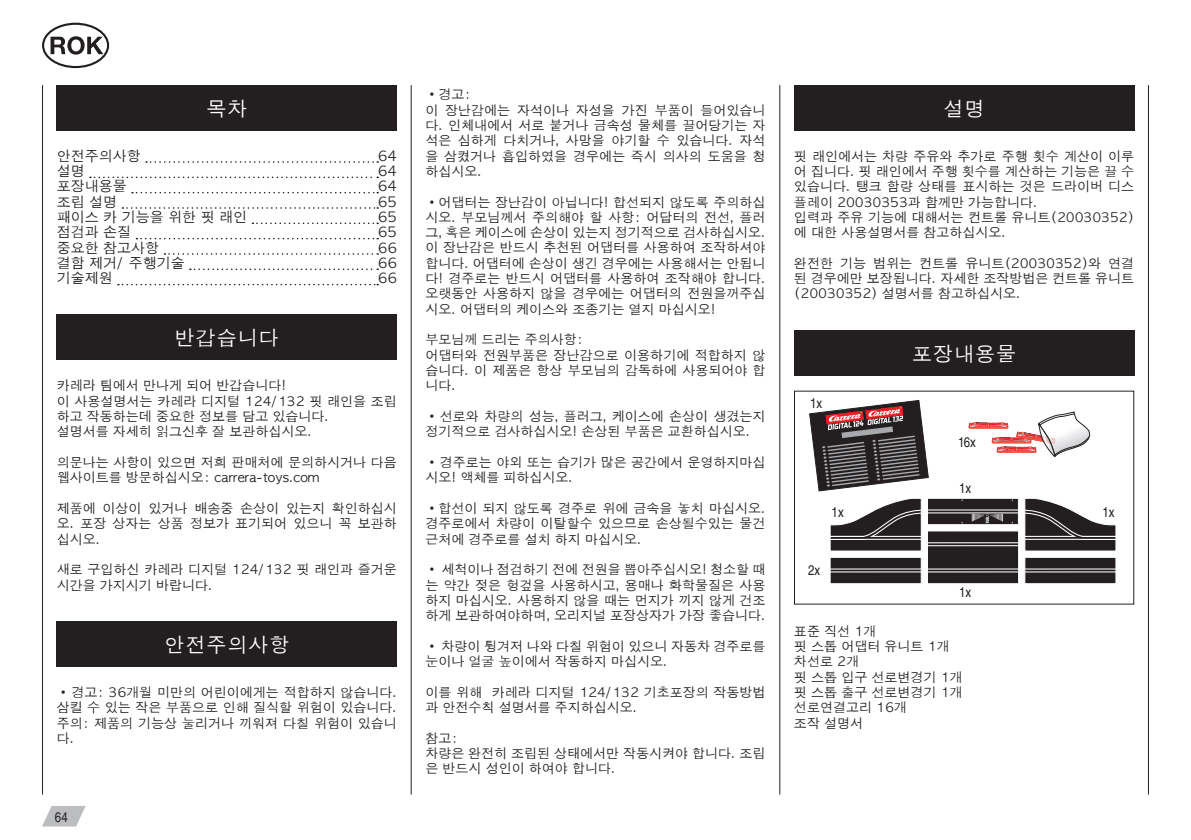
<style>
.page{position:relative;width:1191px;height:840px;background:#fff}
.page>*{position:absolute;margin:0;border:0;box-sizing:border-box;transform-origin:0 0}
.t1{font:20px "Apple Gothic";letter-spacing:.05em;color:#fff}
.t2{font:14px "Apple Gothic";color:#231f20}
.t3{font:14px "Nimbus San LOT Reg Con";color:#231f20}
.t4{font:13px/15.4px "Apple Gothic";color:#231f20}
</style>
<div class="page">
<svg style="left:42px;top:806px;width:44px;height:20px"></svg>
<hr style="left:42px;top:85px;width:1px;height:709px;background:#231f20">
<hr style="left:1148px;top:85px;width:1px;height:709px;background:#231f20">
<hr style="left:411px;top:85px;width:1px;height:709px;background:#231f20">
<hr style="left:779px;top:85px;width:1px;height:709px;background:#231f20">
<div style="left:42px;top:23px;width:67px;height:45px;border:2px solid #231f20;border-radius:50%"></div>
<svg style="left:51px;top:36px;width:52px;height:19px"></svg>
<svg style="left:146px;top:161px;width:232px;height:2px"></svg>
<svg style="left:90px;top:176px;width:288px;height:2px"></svg>
<svg style="left:132px;top:192px;width:246px;height:1px"></svg>
<svg style="left:122px;top:207px;width:256px;height:2px"></svg>
<svg style="left:252px;top:222px;width:126px;height:2px"></svg>
<svg style="left:136px;top:238px;width:242px;height:1px"></svg>
<svg style="left:164px;top:253px;width:214px;height:1px"></svg>
<svg style="left:190px;top:268px;width:188px;height:2px"></svg>
<svg style="left:118px;top:284px;width:260px;height:1px"></svg>
<div style="left:57px;top:314px;width:340px;height:45px;background:#231f20"></div>
<div style="left:57px;top:621px;width:340px;height:46px;background:#231f20"></div>
<div style="left:794px;top:85px;width:340px;height:46px;background:#231f20"></div>
<div style="left:794px;top:330px;width:340px;height:46px;background:#231f20"></div>
<div style="left:927px;top:530px;width:91px;height:53px;background:#231f20"></div>
<hr style="left:927px;top:542px;width:91px;height:4px;background:#cecdce">
<hr style="left:927px;top:543px;width:91px;height:2px;background:#231f20">
<hr style="left:927px;top:568px;width:91px;height:4px;background:#989696">
<hr style="left:927px;top:569px;width:91px;height:2px;background:#231f20">
<div style="left:927px;top:530px;width:92px;height:54px;border:1px solid #fff"></div>
<div style="left:1024px;top:557px;width:92px;height:26px;background:#231f20"></div>
<hr style="left:1024px;top:568px;width:92px;height:4px;background:#999797">
<hr style="left:1024px;top:569px;width:92px;height:2px;background:#231f20">
<div style="left:1024px;top:556px;width:92px;height:28px;border:1px solid #fff"></div>
<div style="left:830px;top:557px;width:91px;height:26px;background:#231f20"></div>
<hr style="left:830px;top:568px;width:91px;height:4px;background:#999797">
<hr style="left:830px;top:569px;width:91px;height:2px;background:#231f20">
<div style="left:829px;top:556px;width:92px;height:28px;border:1px solid #fff"></div>
<svg style="left:1024px;top:498px;width:92px;height:53px"></svg>
<svg style="left:830px;top:498px;width:92px;height:53px"></svg>
<div style="left:927px;top:498px;width:91px;height:26px;background:#231f20"></div>
<hr style="left:927px;top:509px;width:91px;height:4px;background:#a19fa0">
<hr style="left:927px;top:510px;width:91px;height:2px;background:#231f20">
<div style="left:927px;top:497px;width:91px;height:27px;border:1px solid #fff"></div>
<svg style="left:961px;top:499px;width:52px;height:24px"></svg>
<svg style="left:968px;top:411px;width:122px;height:46px"></svg>
<svg style="left:809px;top:400px;width:120px;height:91px"></svg>
<div style="left:57px;top:85px;width:340px;height:46px;background:#231f20"></div>
<h1 class="t1" style="left:206px;top:97px;width:42px">목차</h1>
<p class="t2" style="left:57px;top:147px;width:85px">안전주의사항</p>
<p class="t2" style="left:378px;top:147px;width:21px">64</p>
<p class="t2" style="left:57px;top:163px;width:29px">설명</p>
<p class="t2" style="left:378px;top:163px;width:21px">64</p>
<p class="t2" style="left:57px;top:178px;width:71px">포장내용물</p>
<p class="t2" style="left:378px;top:178px;width:21px">64</p>
<p class="t2" style="left:57px;top:193px;width:62px">조립 설명</p>
<p class="t2" style="left:378px;top:193px;width:21px">65</p>
<p class="t2" style="left:57px;top:209px;width:192px">패이스 카 기능을 위한 핏 래인</p>
<p class="t2" style="left:378px;top:209px;width:21px">65</p>
<p class="t2" style="left:57px;top:224px;width:76px">점검과 손질</p>
<p class="t2" style="left:378px;top:224px;width:21px">65</p>
<p class="t2" style="left:57px;top:239px;width:104px">중요한 참고사항</p>
<p class="t2" style="left:378px;top:239px;width:21px">66</p>
<p class="t2" style="left:57px;top:255px;width:129px">결함 제거/ 주행기술</p>
<p class="t2" style="left:378px;top:255px;width:21px">66</p>
<p class="t2" style="left:57px;top:270px;width:57px">기술제원</p>
<p class="t2" style="left:378px;top:270px;width:21px">66</p>
<h1 class="t1" style="left:175px;top:326px;width:105px">반갑습니다</h1>
<p class="t4" style="left:57px;top:378px;width:342px">카레라 팀에서 만나게 되어 반갑습니다!<br>이 사용설명서는 카레라 디지털 124/132 핏 래인을 조립 하고 작동하는데 중요한 정보를 담고 있습니다.<br>설명서를 자세히 읽그신후 잘 보관하십시오.</p>
<p class="t4" style="left:57px;top:454px;width:342px">의문나는 사항이 있으면 저희 판매처에 문의하시거나 다음 웹사이트를 방문하십시오: carrera-toys.com</p>
<p class="t4" style="left:57px;top:500px;width:342px;text-align:justify">제품에 이상이 있거나 배송중 손상이 있는지 확인하십시 오. 포장 상자는 상품 정보가 표기되어 있으니 꼭 보관하 십시오.</p>
<p class="t4" style="left:57px;top:562px;width:342px">새로 구입하신 카레라 디지털 124/132 핏 래인과 즐거운 시간을 가지시기 바랍니다.</p>
<h1 class="t1" style="left:164px;top:633px;width:126px">안전주의사항</h1>
<p class="t4" style="left:57px;top:684px;width:342px;text-align:justify">•경고: 36개월 미만의 어린이에게는 적합하지 않습니다. 삼킬 수 있는 작은 부품으로 인해 질식할 위험이 있습니다. 주의: 제품의 기능상 눌리거나 끼워져 다칠 위험이 있습니 다.</p>
<p class="t3" style="left:55px;top:807px;width:14px">64</p>
<p class="t4" style="left:425px;top:87px;width:342px">•경고:<br>이 장난감에는 자석이나 자성을 가진 부품이 들어있습니 다. 인체내에서 서로 붙거나 금속성 물체를 끌어당기는 자 석은 심하게 다치거나, 사망을 야기할 수 있습니다. 자석 을 삼켰거나 흡입하였을 경우에는 즉시 의사의 도움을 청 하십시오.</p>
<p class="t4" style="left:425px;top:194px;width:342px;text-align:justify">•어댑터는 장난감이 아닙니다! 합선되지 않도록 주의하십 시오. 부모님께서 주의해야 할 사항: 어답터의 전선, 플러 그, 혹은 케이스에 손상이 있는지 정기적으로 검사하십시오. 이 장난감은 반드시 추천된 어댑터를 사용하여 조작하셔야 합니다. 어댑터에 손상이 생긴 경우에는 사용해서는 안됩니 다! 경주로는 반드시 어댑터를 사용하여 조작해야 합니다. 오랫동안 사용하지 않을 경우에는 어댑터의 전원을꺼주십 시오. 어댑터의 케이스와 조종기는 열지 마십시오!</p>
<p class="t4" style="left:425px;top:332px;width:342px">부모님께 드리는 주의사항:<br>어댑터와 전원부품은 장난감으로 이용하기에 적합하지 않 습니다. 이 제품은 항상 부모님의 감독하에 사용되어야 합 니다.</p>
<p class="t4" style="left:425px;top:408px;width:342px">•선로와 차량의 성능, 플러그, 케이스에 손상이 생겼는지 정기적으로 검사하십시오! 손상된 부품은 교환하십시오.</p>
<p class="t4" style="left:425px;top:454px;width:342px">•경주로는 야외 또는 습기가 많은 공간에서 운영하지마십 시오! 액체를 피하십시오.</p>
<p class="t4" style="left:425px;top:500px;width:342px;text-align:justify">•합선이 되지 않도록 경주로 위에 금속을 놓치 마십시오. 경주로에서 차량이 이탈할수 있으므로 손상될수있는 물건 근처에 경주로를 설치 하지 마십시오.</p>
<p class="t4" style="left:425px;top:561px;width:342px;text-align:justify">• 세척이나 점검하기 전에 전원을 뽑아주십시오! 청소할 때 는 약간 젖은 헝겊을 사용하시고, 용매나 화학물질은 사용 하지 마십시오. 사용하지 않을 때는 먼지가 끼지 않게 건조 하게 보관하여야하며, 오리지널 포장상자가 가장 좋습니다.</p>
<p class="t4" style="left:425px;top:638px;width:342px">• 차량이 튕겨저 나와 다칠 위험이 있으니 자동차 경주로를 눈이나 얼굴 높이에서 작동하지 마십시오.</p>
<p class="t4" style="left:425px;top:684px;width:342px">이를 위해 카레라 디지털 124/132 기초포장의 작동방법 과 안전수칙 설명서를 주지하십시오.</p>
<p class="t4" style="left:425px;top:730px;width:342px">참고:<br>차량은 완전히 조립된 상태에서만 작동시켜야 합니다. 조립 은 반드시 성인이 하여야 합니다.</p>
<h1 class="t1" style="left:943px;top:97px;width:42px">설명</h1>
<p class="t4" style="left:794px;top:148px;width:342px">핏 래인에서는 차량 주유와 추가로 주행 횟수 계산이 이루 어 집니다. 핏 래인에서 주행 횟수를 계산하는 기능은 끌 수 있습니다. 탱크 함량 상태를 표시하는 것은 드라이버 디스 플레이 20030353과 함께만 가능합니다.<br>입력과 주유 기능에 대해서는 컨트롤 유니트(20030352) 에 대한 사용설명서를 참고하십시오.</p>
<p class="t4" style="left:794px;top:255px;width:342px;text-align:justify">완전한 기능 범위는 컨트롤 유니트(20030352)와 연결 된 경우에만 보장됩니다. 자세한 조작방법은 컨트롤 유니트 (20030352) 설명서를 참고하십시오.</p>
<p class="t3" style="left:810px;top:394px;width:14px">1x</p>
<p class="t3" style="left:831px;top:503px;width:14px">1x</p>
<p class="t3" style="left:808px;top:561px;width:14px">2x</p>
<h1 class="t1" style="left:912px;top:342px;width:105px">포장내용물</h1>
<p class="t3" style="left:958px;top:433px;width:19px">16x</p>
<p class="t3" style="left:959px;top:479px;width:14px">1x</p>
<p class="t3" style="left:959px;top:583px;width:14px">1x</p>
<p class="t4" style="left:794px;top:623px;width:170px">표준 직선 1개<br>핏 스톱 어댑터 유니트 1개 차선로 2개<br>핏 스톱 입구 선로변경기 1개 핏 스톱 출구 선로변경기 1개 선로연결고리 16개<br>조작 설명서</p>
<p class="t3" style="left:1102px;top:503px;width:14px">1x</p>
</div>
